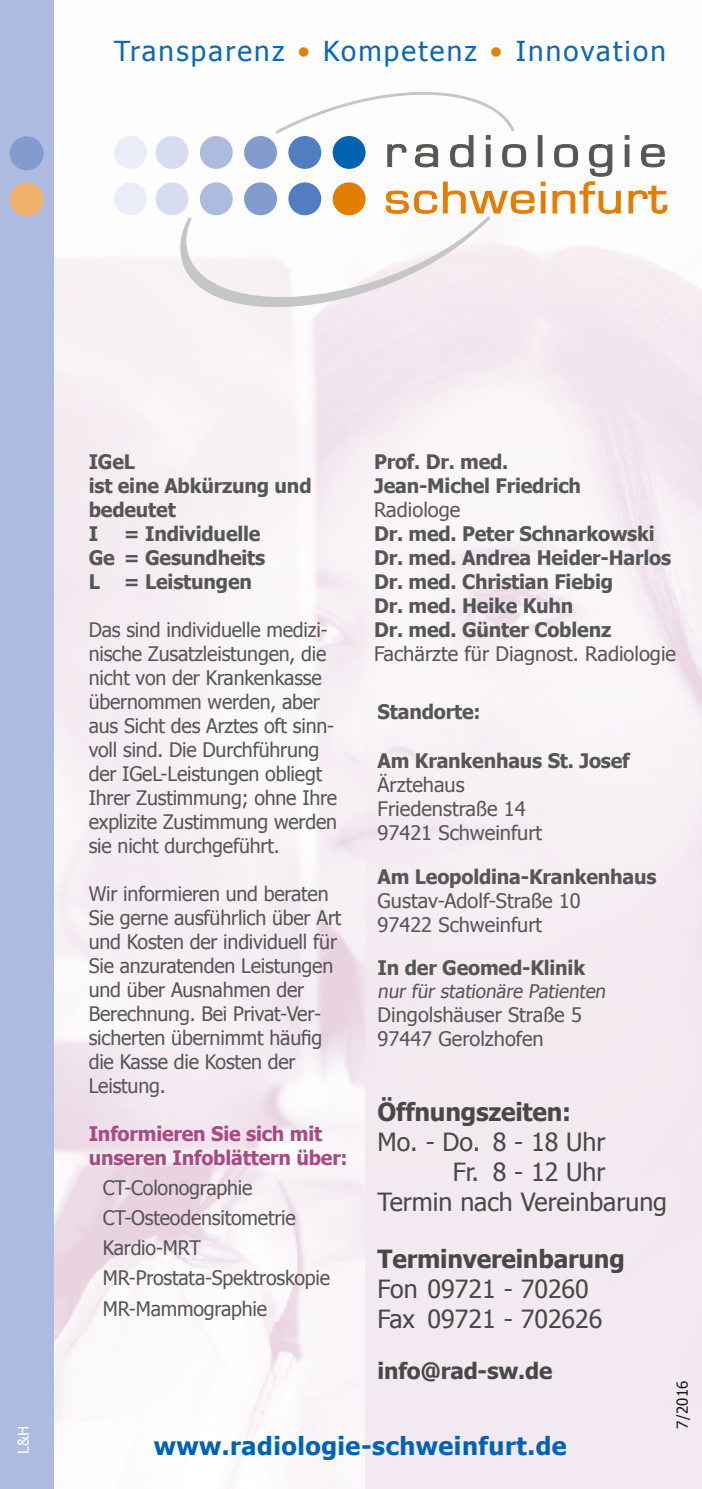
<style>
.page{position:relative;width:702px;height:1489px;background:#fff}
.page>*{position:absolute;margin:0;border:0;box-sizing:border-box;transform-origin:0 0}
.t1{font:27.5px "Tahoma";letter-spacing:.08em;color:#0063af}
.t2{font:25px/30px "Tahoma";color:#484847}
.t3{font:700 25px "Tahoma";letter-spacing:-.01em;color:#484847}
.t4{font:700 25px "Tahoma";letter-spacing:.02em;color:#0063af}
.t5{font:700 22.5px "Tahoma";letter-spacing:-.01em;color:#484847}
.t6{font:20px/24px "Tahoma";letter-spacing:-.01em;color:#565655}
.t7{font:700 20px/24px "Tahoma";letter-spacing:-.01em;color:#565655}
.t8{font:700 20px/24px "Tahoma";letter-spacing:-.01em;color:#a84b83}
.t9{font:18.75px "Tahoma";color:#565655}
.t10{font:15px "Tahoma";color:#181716}
.t11{font:15px "Tahoma";color:#fff}
.s1{color:#e27d00}
</style>
<div class="page">
<div style="left:0;top:0;width:53px;height:1488px;background:#aebbe1"></div>
<div style="left:10px;top:182px;width:34px;height:34px;background:#f0b36e;border-radius:50%"></div>
<div style="left:10px;top:136px;width:34px;height:34px;background:#829cd0;border-radius:50%"></div>
<div style="left:365px;top:703px;width:337px;height:785px;background:#f3e9f0"></div>
<svg style="left:177px;top:135px;width:402px;height:172px"></svg>
<svg style="left:272px;top:92px;width:254px;height:76px"></svg>
<hr style="left:538px;top:135px;width:4px;height:32px;background:#565655">
<svg style="left:180px;top:181px;width:354px;height:126px"></svg>
<svg style="left:541px;top:191px;width:4px;height:22px"></svg>
<svg style="left:541px;top:182px;width:4px;height:4px"></svg>
<svg style="left:552px;top:135px;width:115px;height:79px"></svg>
<div style="left:332px;top:136px;width:33px;height:33px;background:#0063af;border-radius:50%"></div>
<div style="left:332px;top:182px;width:33px;height:33px;background:#e27d00;border-radius:50%"></div>
<div style="left:288px;top:136px;width:33px;height:33px;background:#517ec0;border-radius:50%"></div>
<div style="left:288px;top:182px;width:33px;height:33px;background:#517ec0;border-radius:50%"></div>
<div style="left:244px;top:136px;width:33px;height:33px;background:#829cd0;border-radius:50%"></div>
<div style="left:244px;top:182px;width:33px;height:33px;background:#829cd0;border-radius:50%"></div>
<div style="left:200px;top:136px;width:33px;height:33px;background:#aebbe1;border-radius:50%"></div>
<div style="left:200px;top:182px;width:33px;height:33px;background:#aebbe1;border-radius:50%"></div>
<div style="left:155px;top:136px;width:33px;height:33px;background:#d7ddf1;border-radius:50%"></div>
<div style="left:155px;top:182px;width:33px;height:33px;background:#d7ddf1;border-radius:50%"></div>
<div style="left:114px;top:136px;width:33px;height:33px;background:#ebeef8;border-radius:50%"></div>
<div style="left:114px;top:182px;width:33px;height:33px;background:#ebeef8;border-radius:50%"></div>
<h1 class="t1" style="left:114px;top:33px;width:553px">Transparenz <span class="s1">•</span> Kompetenz <span class="s1">•</span> Innovation</h1>
<p class="t11" style="left:13px;top:1453px;width:30px;rotate:-90deg">L&amp;H</p>
<p class="t7" style="left:89px;top:448px;width:224px">IGeL<br>ist eine Abkürzung und bedeutet<br>I</p>
<p class="t7" style="left:89px;top:520px;width:178px;text-indent:35px">= Individuelle<br>Ge = Gesundheits<br>L = Leistungen</p>
<p class="t6" style="left:89px;top:617px;width:250px">Das sind individuelle medizi&shy;nische Zusatzleistungen, die nicht von der Krankenkasse übernommen werden, aber aus Sicht des Arztes oft sinn&shy;voll sind. Die Durchführung der IGeL-Leistungen obliegt<br>Ihrer Zustimmung; ohne Ihre explizite Zustimmung werden sie nicht durchgeführt.</p>
<p class="t6" style="left:89px;top:881px;width:254px">Wir informieren und beraten<br>Sie gerne ausführlich über Art und Kosten der individuell für<br>Sie anzuratenden Leistungen und über Ausnahmen der<br>Berechnung. Bei Privat-Ver&shy;sicherten übernimmt häufig die Kasse die Kosten der<br>Leistung.</p>
<p class="t8" style="left:89px;top:1120px;width:260px">Informieren Sie sich mit unseren Infoblättern über:</p>
<p class="t6" style="left:103px;top:1172px;width:229px;line-height:30px">CT-Colonographie<br>CT-Osteodensitometrie<br>Kardio-MRT<br>MR-Prostata-Spektroskopie<br>MR-Mammographie</p>
<p class="t7" style="left:374px;top:448px;width:208px">Prof. Dr. med.<br>Jean-Michel Friedrich</p>
<p class="t6" style="left:374px;top:497px;width:88px">Radiologe</p>
<p class="t7" style="left:374px;top:520px;width:298px">Dr. med. Peter Schnarkowski<br>Dr. med. Andrea Heider-Harlos<br>Dr. med. Christian Fiebig<br>Dr. med. Heike Kuhn<br>Dr. med. Günter Coblenz</p>
<p class="t6" style="left:374px;top:641px;width:303px">Fachärzte für Diagnost. Radiologie</p>
<p class="t7" style="left:377px;top:698px;width:104px">Standorte:</p>
<p class="t7" style="left:377px;top:747px;width:253px">Am Krankenhaus St. Josef</p>
<p class="t6" style="left:377px;top:772px;width:166px">Ärztehaus<br>Friedenstraße 14<br>97421 Schweinfurt</p>
<p class="t7" style="left:377px;top:863px;width:280px">Am Leopoldina-Krankenhaus</p>
<p class="t6" style="left:377px;top:887px;width:204px">Gustav-Adolf-Straße 10<br>97422 Schweinfurt</p>
<p class="t7" style="left:377px;top:954px;width:209px">In der Geomed-Klinik</p>
<p class="t9" style="left:377px;top:978px;width:232px">nur für stationäre Patienten</p>
<p class="t6" style="left:377px;top:1001px;width:206px">Dingolshäuser Straße 5<br>97447 Gerolzhofen</p>
<p class="t3" style="left:377px;top:1094px;width:195px">Öffnungszeiten:</p>
<p class="t2" style="left:377px;top:1125px;width:229px">Mo. - Do. 8 - 18 Uhr</p>
<p class="t2" style="left:452px;top:1155px;width:154px">Fr. 8 - 12 Uhr</p>
<p class="t2" style="left:377px;top:1185px;width:291px">Termin nach Vereinbarung</p>
<p class="t3" style="left:377px;top:1241px;width:249px">Terminvereinbarung</p>
<p class="t2" style="left:377px;top:1272px;width:226px">Fon 09721 - 70260<br>Fax 09721 - 702626</p>
<p class="t5" style="left:377px;top:1354px;width:176px">info@rad-sw.de</p>
<p class="t10" style="left:672px;top:1428px;width:50px;rotate:-90deg">7/2016</p>
<p class="t4" style="left:154px;top:1428px;width:414px">www.radiologie-schweinfurt.de</p>
</div>
